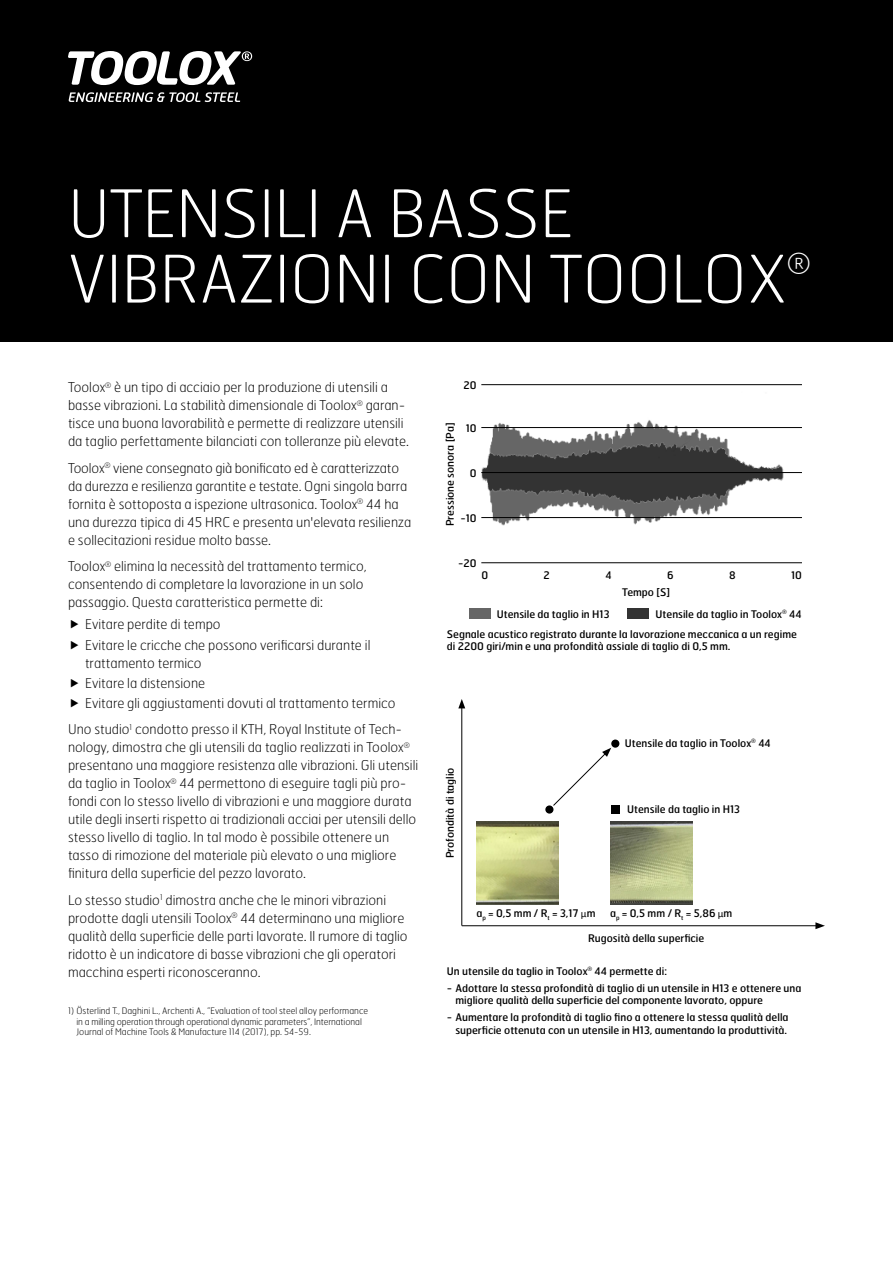
<style>
.page{position:relative;width:893px;height:1263px;background:#fff}
.page>*{position:absolute;margin:0;border:0;box-sizing:border-box;transform-origin:0 0}
.t1{font:100 65.4px/65.4px "Hermes FB";color:#fff}
.Brödtext{font:100 13.5px/18px "Hermes FB";color:#000}
.bildtext{font:10.5px/12.6px "Hermes FB";color:#000}
.t2{font:100 9px/10.8px "Hermes FB";color:#000}
.s1{font-family:"Calibri"}
</style>
<div class="page">
<img style="left:481px;top:385px;width:321px;height:234px">
<div style="left:0;top:0;width:893px;height:341px;background:#000"></div>
<svg style="left:68px;top:51px;width:184px;height:34px"></svg>
<svg style="left:69px;top:92px;width:171px;height:10px"></svg>
<hr style="left:481px;top:562px;width:321px;height:1px;background:#000">
<hr style="left:481px;top:517px;width:321px;height:1px;background:#000">
<hr style="left:481px;top:472px;width:321px;height:1px;background:#000">
<hr style="left:481px;top:427px;width:321px;height:1px;background:#000">
<hr style="left:481px;top:384px;width:321px;height:1px;background:#000">
<div style="left:628px;top:608px;width:21px;height:11px;background:#333"></div>
<div style="left:469px;top:608px;width:21px;height:11px;background:#666"></div>
<div style="left:545px;top:805px;width:8px;height:8px;background:#000;border-radius:50%"></div>
<div style="left:611px;top:739px;width:8px;height:9px;background:#000;border-radius:50%"></div>
<svg style="left:553px;top:748px;width:58px;height:58px"></svg>
<div style="left:611px;top:805px;width:8px;height:8px;background:#000"></div>
<img style="left:610px;top:822px;width:82px;height:82px">
<img style="left:476px;top:822px;width:83px;height:82px">
<hr style="left:461px;top:706px;width:1px;height:220px;background:#000">
<svg style="left:458px;top:699px;width:7px;height:9px"></svg>
<hr style="left:462px;top:925px;width:356px;height:1px;background:#000">
<svg style="left:815px;top:922px;width:10px;height:7px"></svg>
<p class="t1" style="left:68px;top:179px;width:744px">UTENSILI A BASSE<br>VIBRAZIONI CON TOOLOX<sup>®</sup></p>
<p class="Brödtext" style="left:68px;top:378px;width:342px">Toolox<sup>®</sup> è un tipo di acciaio per la produzione di utensili a basse vibrazioni. La stabilità dimensionale di Toolox<sup>®</sup> garan&shy;tisce una buona lavorabilità e permette di realizzare utensili da taglio perfettamente bilanciati con tolleranze più elevate.</p>
<p class="Brödtext" style="left:68px;top:458px;width:345px">Toolox<sup>®</sup> viene consegnato già bonificato ed è caratterizzato da durezza e resilienza garantite e testate. Ogni singola barra fornita è sottoposta a ispezione ultrasonica. Toolox<sup>®</sup> 44 ha una durezza tipica di 45 HRC e presenta un'elevata resilienza e sollecitazioni residue molto basse.</p>
<p class="Brödtext" style="left:68px;top:557px;width:300px">Toolox<sup>®</sup> elimina la necessità del trattamento termico, consentendo di completare la lavorazione in un solo passaggio. Questa caratteristica permette di:</p>
<p class="Brödtext" style="left:85px;top:615px;width:137px">Evitare perdite di tempo</p>
<p class="Brödtext" style="left:85px;top:635px;width:287px">Evitare le cricche che possono verificarsi durante il trattamento termico</p>
<p class="Brödtext" style="left:85px;top:673px;width:122px">Evitare la distensione</p>
<p class="Brödtext" style="left:85px;top:693px;width:312px">Evitare gli aggiustamenti dovuti al trattamento termico</p>
<p class="Brödtext" style="left:68px;top:720px;width:352px">Uno studio<sup>1</sup> condotto presso il KTH, Royal Institute of Tech&shy;nology, dimostra che gli utensili da taglio realizzati in Toolox<sup>® </sup>presentano una maggiore resistenza alle vibrazioni. Gli utensili da taglio in Toolox<sup>®</sup> 44 permettono di eseguire tagli più pro&shy;fondi con lo stesso livello di vibrazioni e una maggiore durata utile degli inserti rispetto ai tradizionali acciai per utensili dello stesso livello di taglio. In tal modo è possibile ottenere un tasso di rimozione del materiale più elevato o una migliore finitura della superficie del pezzo lavorato.</p>
<p class="Brödtext" style="left:68px;top:890px;width:341px">Lo stesso studio<sup>1</sup> dimostra anche che le minori vibrazioni prodotte dagli utensili Toolox<sup>®</sup> 44 determinano una migliore qualità della superficie delle parti lavorate. Il rumore di taglio ridotto è un indicatore di basse vibrazioni che gli operatori macchina esperti riconosceranno.</p>
<p class="t2" style="left:77px;top:1005px;width:293px;text-indent:-9px">1) Österlind T., Daghini L., Archenti A., ”Evaluation of tool steel alloy performance in a milling operation through operational dynamic parameters”, International<br>Journal of Machine Tools &amp; Manufacture 114 (2017), pp. 54-59.</p>
<p class="bildtext" style="left:464px;top:378px;width:15px">20</p>
<p class="bildtext" style="left:444px;top:526px;width:105px;rotate:-90deg">Pressione sonora [Pa]</p>
<p class="bildtext" style="left:466px;top:421px;width:12px">10</p>
<p class="bildtext" style="left:470px;top:466px;width:8px">0</p>
<p class="bildtext" style="left:460px;top:511px;width:18px">-10</p>
<p class="bildtext" style="left:458px;top:556px;width:20px">-20</p>
<p class="bildtext" style="left:481px;top:568px;width:8px">0</p>
<p class="bildtext" style="left:544px;top:568px;width:8px">2</p>
<p class="bildtext" style="left:605px;top:568px;width:8px">4</p>
<p class="bildtext" style="left:667px;top:568px;width:8px">6</p>
<p class="bildtext" style="left:729px;top:568px;width:8px">8</p>
<p class="bildtext" style="left:791px;top:568px;width:12px">10</p>
<p class="bildtext" style="left:656px;top:607px;width:148px">Utensile da taglio in Toolox<sup>®</sup> 44</p>
<p class="bildtext" style="left:622px;top:585px;width:49px">Tempo [S]</p>
<p class="bildtext" style="left:497px;top:607px;width:114px">Utensile da taglio in H13</p>
<p class="bildtext" style="left:447px;top:627px;width:352px">Segnale acustico registrato durante la lavorazione meccanica a un regime di 2200 giri/min e una profondità assiale di taglio di 0,5 mm.</p>
<p class="bildtext" style="left:444px;top:858px;width:93px;rotate:-90deg">Profondità di taglio</p>
<p class="bildtext" style="left:625px;top:736px;width:148px">Utensile da taglio in Toolox<sup>®</sup> 44</p>
<p class="bildtext" style="left:627px;top:803px;width:114px">Utensile da taglio in H13</p>
<p class="bildtext" style="left:476px;top:906px;width:121px">a<sub>p</sub> = 0,5 mm / R<sub>t</sub> = 3,17 <span class="s1">µ</span>m</p>
<p class="bildtext" style="left:610px;top:906px;width:124px">a<sub>p</sub> = 0,5 mm / R<sub>t</sub> = 5,86 <span class="s1">µ</span>m</p>
<p class="bildtext" style="left:588px;top:931px;width:118px">Rugosità della superficie</p>
<p class="bildtext" style="left:447px;top:964px;width:222px">Un utensile da taglio in Toolox<sup>®</sup> 44 permette di:</p>
<p class="bildtext" style="left:455px;top:981px;width:347px;text-indent:-9px">- Adottare la stessa profondità di taglio di un utensile in H13 e ottenere una migliore qualità della superficie del componente lavorato, oppure</p>
<p class="bildtext" style="left:447px;top:1010px;width:343px;text-align:right">- Aumentare la profondità di taglio fino a ottenere la stessa qualità della superficie ottenuta con un utensile in H13, aumentando la produttività.</p>
</div>
